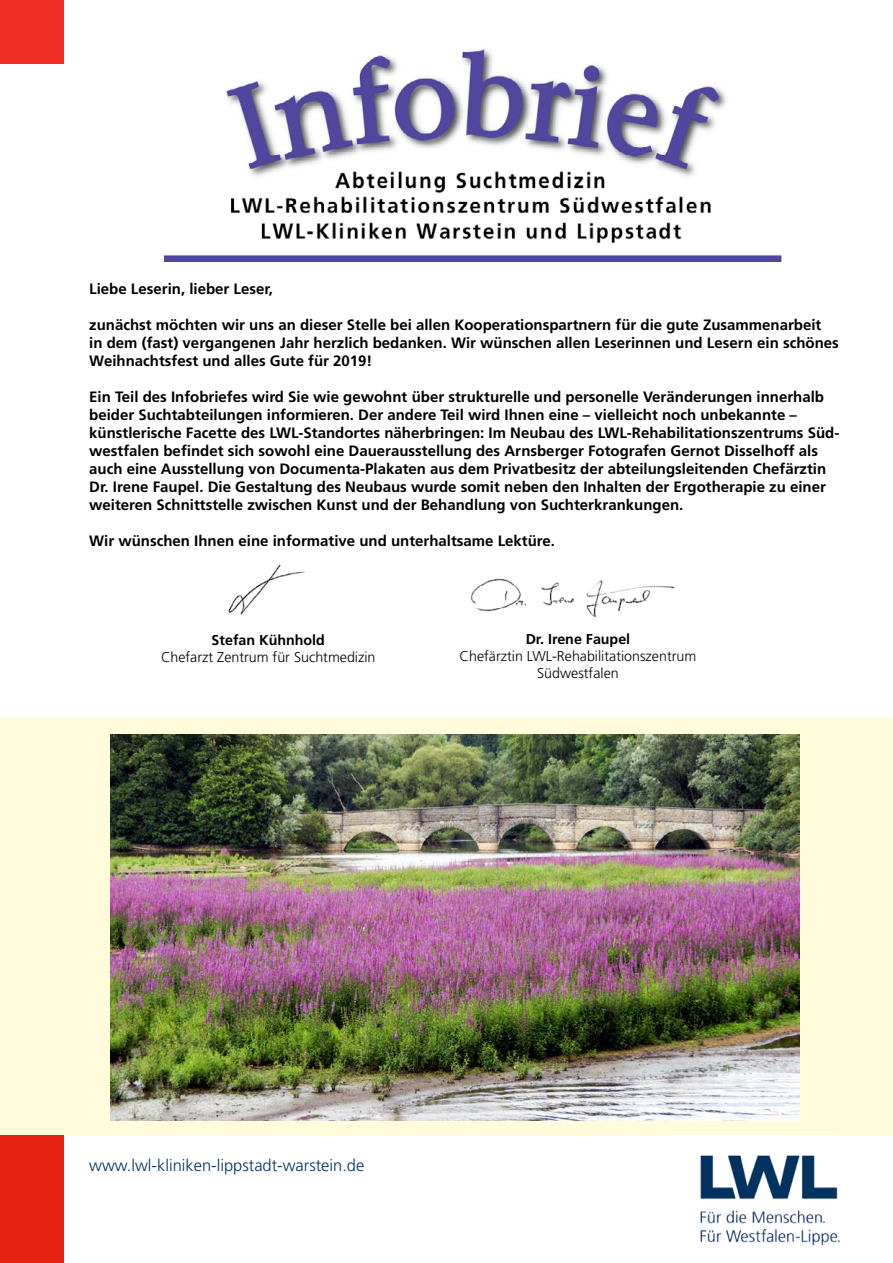
<style>
.page{position:relative;width:893px;height:1263px;background:#fff}
.page>*{position:absolute;margin:0;border:0;box-sizing:border-box;transform-origin:0 0}
.t1{font:300 16.5px "Frutiger";color:#00325f}
.t2{font:700 15px/18px "Frutiger";color:#000}
.t3{font:300 14.25px/17.1px "Frutiger";color:#000;text-align:center}
.t4{font:700 14.25px "Frutiger";color:#000}
</style>
<div class="page">
<div style="left:0;top:717px;width:893px;height:418px;background:#fffbdb"></div>
<img style="left:163px;top:49px;width:619px;height:212px">
<div style="left:0;top:0;width:64px;height:64px;background:#ee2e24"></div>
<img style="left:700px;top:1155px;width:140px;height:91px">
<div style="left:0;top:1135px;width:64px;height:128px;background:#e4200e"></div>
<img style="left:470px;top:578px;width:205px;height:40px">
<img style="left:228px;top:566px;width:78px;height:49px">
<img style="left:111px;top:734px;width:688px;height:386px">
<p class="t2" style="left:89px;top:280px;width:185px">Liebe Leserin, lieber Leser,</p>
<p class="t2" style="left:89px;top:316px;width:751px">zunächst möchten wir uns an dieser Stelle bei allen Kooperationspartnern für die gute Zusammenarbeit<br>in dem (fast) vergangenen Jahr herzlich bedanken. Wir wünschen allen Leserinnen und Lesern ein schönes<br>Weihnachtsfest und alles Gute für 2019!</p>
<p class="t2" style="left:89px;top:388px;width:752px">Ein Teil des Infobriefes wird Sie wie gewohnt über strukturelle und personelle Veränderungen innerhalb beider Suchtabteilungen informieren. Der andere Teil wird Ihnen eine – vielleicht noch unbekannte – künstlerische Facette des LWL-Standortes näherbringen: Im Neubau des LWL-Rehabilitationszentrums Süd&shy;westfalen befindet sich sowohl eine Dauerausstellung des Arnsberger Fotografen Gernot Disselhoff als auch eine Ausstellung von Documenta-Plakaten aus dem Privatbesitz der abteilungsleitenden Chefärztin Dr. Irene Faupel. Die Gestaltung des Neubaus wurde somit neben den Inhalten der Ergotherapie zu einer weiteren Schnittstelle zwischen Kunst und der Behandlung von Suchterkrankungen.</p>
<p class="t2" style="left:89px;top:532px;width:467px">Wir wünschen Ihnen eine informative und unterhaltsame Lektüre.</p>
<p class="t4" style="left:212px;top:631px;width:115px">Stefan Kühnhold</p>
<p class="t3" style="left:161px;top:648px;width:216px">Chefarzt Zentrum für Suchtmedizin</p>
<p class="t4" style="left:526px;top:630px;width:106px">Dr. Irene Faupel</p>
<p class="t3" style="left:460px;top:647px;width:238px">Chefärztin LWL-Rehabilitationszentrum<br>Südwestfalen</p>
<p class="t1" style="left:89px;top:1156px;width:277px">www.lwl-kliniken-lippstadt-warstein.de</p>
</div>
